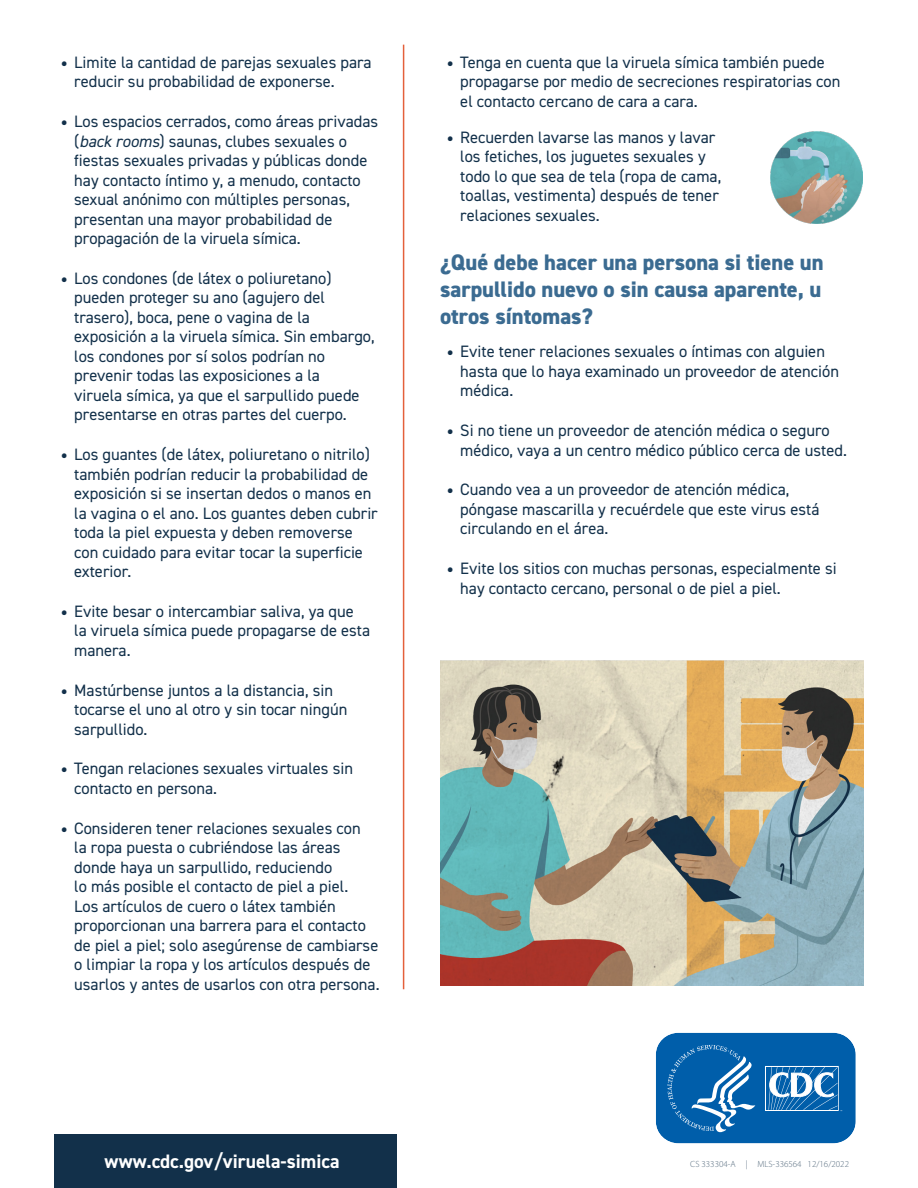
<style>
.page{position:relative;width:918px;height:1188px;background:#fff}
.page>*{position:absolute;margin:0;border:0;box-sizing:border-box;transform-origin:0 0}
.t1{font:800 22.5px/27px "DIN2014";color:#3b6b91;text-align:justify}
.t2{font:700 19.5px "DIN2014";color:#fff}
.t3{font:16.5px/19.5px "DIN2014";color:#12304a}
.t4{font:300 9px "Myriad Pro";color:#596e80}
.s1{font-family:"Chaparral Pro";font-weight:700}
.s2{font-style:italic}
</style>
<div class="page">
<svg style="left:656px;top:1032px;width:200px;height:112px"></svg>
<hr style="left:403px;top:45px;width:1px;height:944px;background:#e4603b">
<div style="left:54px;top:1134px;width:342px;height:54px;background:#12304a"></div>
<img style="left:440px;top:661px;width:424px;height:325px">
<img style="left:770px;top:131px;width:93px;height:92px">
<p class="t3" style="left:74px;top:52px;width:299px;text-indent:-14px"><span class="s1">•</span> Limite la cantidad de parejas sexuales para reducir su probabilidad de exponerse.</p>
<p class="t3" style="left:74px;top:112px;width:305px;text-indent:-14px"><span class="s1">•</span> Los espacios cerrados, como áreas privadas (<span class="s2">back rooms</span>) saunas, clubes sexuales o fiestas sexuales privadas y públicas donde hay contacto íntimo y, a menudo, contacto sexual anónimo con múltiples personas, presentan una mayor probabilidad de propagación de la viruela símica.</p>
<p class="t3" style="left:74px;top:268px;width:302px;text-indent:-14px"><span class="s1">•</span> Los condones (de látex o poliuretano) pueden proteger su ano (agujero del trasero), boca, pene o vagina de la exposición a la viruela símica. Sin embargo, los condones por sí solos podrían no prevenir todas las exposiciones a la<br>viruela símica, ya que el sarpullido puede presentarse en otras partes del cuerpo.</p>
<p class="t3" style="left:74px;top:445px;width:305px;text-indent:-14px"><span class="s1">•</span> Los guantes (de látex, poliuretano o nitrilo) también podrían reducir la probabilidad de exposición si se insertan dedos o manos en la vagina o el ano. Los guantes deben cubrir toda la piel expuesta y deben removerse con cuidado para evitar tocar la superficie exterior.</p>
<p class="t3" style="left:74px;top:601px;width:298px;text-indent:-14px"><span class="s1">•</span> Evite besar o intercambiar saliva, ya que la viruela símica puede propagarse de esta manera.</p>
<p class="t3" style="left:74px;top:680px;width:275px;text-indent:-14px"><span class="s1">•</span> Mastúrbense juntos a la distancia, sin tocarse el uno al otro y sin tocar ningún sarpullido.</p>
<p class="t3" style="left:74px;top:759px;width:280px;text-indent:-14px"><span class="s1">•</span> Tengan relaciones sexuales virtuales sin contacto en persona.</p>
<p class="t3" style="left:74px;top:818px;width:307px;text-indent:-14px"><span class="s1">•</span> Consideren tener relaciones sexuales con<br>la ropa puesta o cubriéndose las áreas donde haya un sarpullido, reduciendo<br>lo más posible el contacto de piel a piel.<br>Los artículos de cuero o látex también proporcionan una barrera para el contacto de piel a piel; solo asegúrense de cambiarse o limpiar la ropa y los artículos después de usarlos y antes de usarlos con otra persona.</p>
<p class="t3" style="left:460px;top:52px;width:382px;text-indent:-14px"><span class="s1">•</span> Tenga en cuenta que la viruela símica también puede propagarse por medio de secreciones respiratorias con el contacto cercano de cara a cara.</p>
<p class="t3" style="left:460px;top:127px;width:262px;text-indent:-14px"><span class="s1">•</span> Recuerden lavarse las manos y lavar los fetiches, los juguetes sexuales y todo lo que sea de tela (ropa de cama, toallas, vestimenta) después de tener relaciones sexuales.</p>
<h2 class="t1" style="left:440px;top:249px;width:385px">¿Qué debe hacer una persona si tiene un sarpullido nuevo o sin causa aparente, u otros síntomas?</h2>
<p class="t3" style="left:460px;top:342px;width:380px;text-indent:-14px"><span class="s1">•</span> Evite tener relaciones sexuales o íntimas con alguien hasta que lo haya examinado un proveedor de atención médica.</p>
<p class="t3" style="left:460px;top:420px;width:388px;text-indent:-14px"><span class="s1">•</span> Si no tiene un proveedor de atención médica o seguro médico, vaya a un centro médico público cerca de usted.</p>
<p class="t3" style="left:460px;top:480px;width:361px;text-indent:-14px"><span class="s1">•</span> Cuando vea a un proveedor de atención médica, póngase mascarilla y recuérdele que este virus está circulando en el área.</p>
<p class="t3" style="left:460px;top:558px;width:378px;text-indent:-14px"><span class="s1">•</span> Evite los sitios con muchas personas, especialmente si hay contacto cercano, personal o de piel a piel.</p>
<p class="t2" style="left:105px;top:1148px;width:236px">www.cdc.gov/viruela-simica</p>
<p class="t4" style="left:690px;top:1159px;width:160px">CS 333304-A | MLS-336564 12/16/2022</p>
</div>
